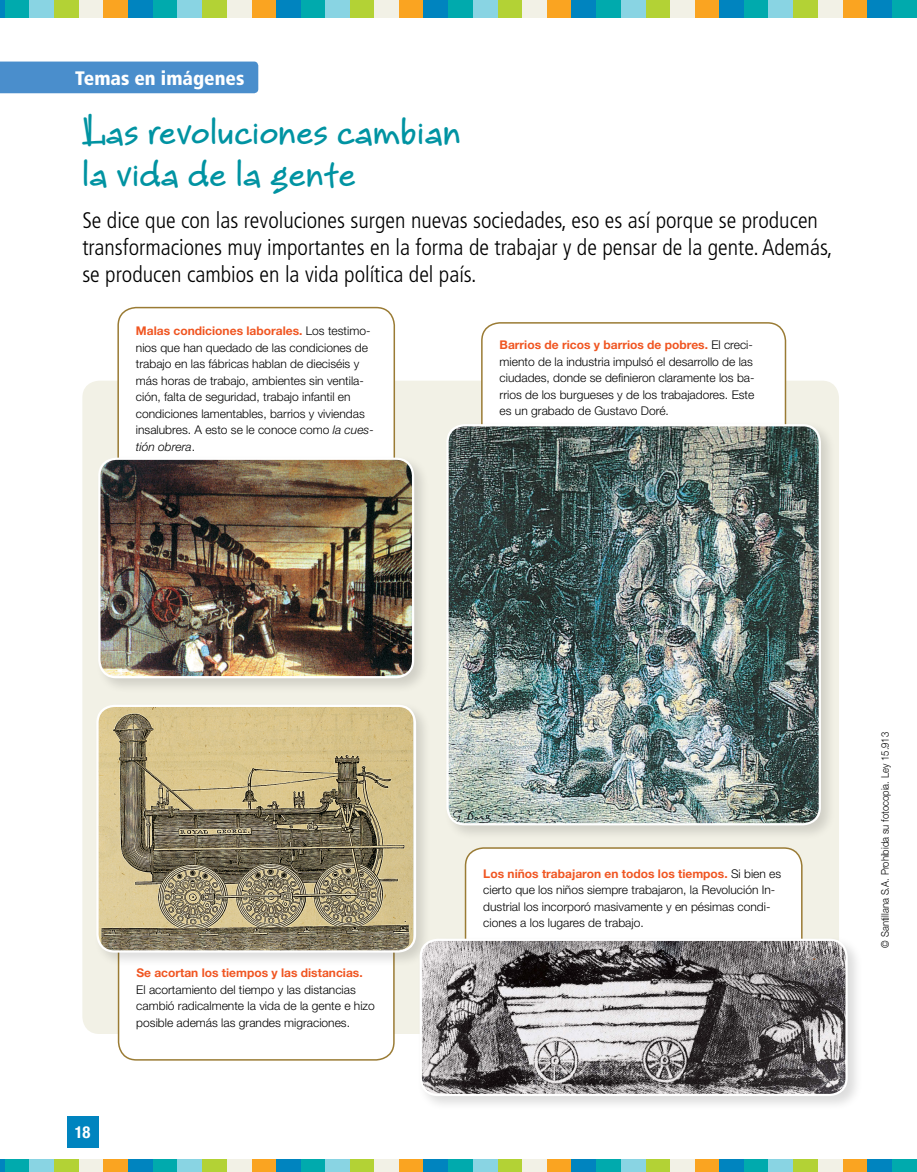
<style>
.page{position:relative;width:917px;height:1172px;background:#fff}
.page>*{position:absolute;margin:0;border:0;box-sizing:border-box;transform-origin:0 0}
._08__TITULO_INFOGRAF{font:700 39px/42px "Bruno JB Std";color:#0093a2}
._09__COPETE_INFOGRAF{font:300 condensed 22.5px/27px "Frutiger LT Std";color:#000}
.t1{font:900 condensed 19.5px "Frutiger LT Std";color:#fff}
.t2{font:700 condensed 16.5px "Helvetica Neue LT Std";color:#fff}
._06__EPIGRAFES{font:300 12px/16.5px "Helvetica Neue LT Std";color:#000}
.t3{font:300 10.5px "Helvetica Neue LT Std";color:#000;scale:.9 1}
.s1{font-weight:700;color:#f05622}
.s2{font-style:italic}
</style>
<div class="page">
<div style="left:0;top:62px;width:258px;height:31px;background:#4a8ecc"></div>
<div style="left:67px;top:1116px;width:31px;height:31px;background:#0084bf"></div>
<div style="left:54px;top:0;width:25px;height:18px;background:#b3d235"></div>
<div style="left:79px;top:0;width:24px;height:18px;background:#f2f1e6"></div>
<div style="left:5px;top:0;width:24px;height:18px;background:#00aaad"></div>
<div style="left:30px;top:0;width:24px;height:18px;background:#89d4e3"></div>
<div style="left:0;top:0;width:5px;height:18px;background:#0084bf"></div>
<div style="left:350px;top:0;width:24px;height:18px;background:#b3d235"></div>
<div style="left:374px;top:0;width:25px;height:18px;background:#f2f1e6"></div>
<div style="left:300px;top:0;width:25px;height:18px;background:#00aaad"></div>
<div style="left:251px;top:0;width:25px;height:18px;background:#faa421"></div>
<div style="left:325px;top:0;width:25px;height:18px;background:#89d4e3"></div>
<div style="left:276px;top:0;width:24px;height:18px;background:#0084bf"></div>
<div style="left:645px;top:0;width:25px;height:18px;background:#b3d235"></div>
<div style="left:670px;top:0;width:24px;height:18px;background:#f2f1e6"></div>
<div style="left:596px;top:0;width:24px;height:18px;background:#00aaad"></div>
<div style="left:546px;top:0;width:25px;height:18px;background:#faa421"></div>
<div style="left:620px;top:0;width:25px;height:18px;background:#89d4e3"></div>
<div style="left:571px;top:0;width:25px;height:18px;background:#0084bf"></div>
<div style="left:891px;top:0;width:25px;height:18px;background:#00aaad"></div>
<div style="left:842px;top:0;width:24px;height:18px;background:#faa421"></div>
<div style="left:866px;top:0;width:25px;height:18px;background:#0084bf"></div>
<div style="left:202px;top:0;width:24px;height:18px;background:#b3d235"></div>
<div style="left:227px;top:0;width:24px;height:18px;background:#f2f1e6"></div>
<div style="left:153px;top:0;width:24px;height:18px;background:#00aaad"></div>
<div style="left:103px;top:0;width:25px;height:18px;background:#faa421"></div>
<div style="left:177px;top:0;width:25px;height:18px;background:#89d4e3"></div>
<div style="left:128px;top:0;width:25px;height:18px;background:#0084bf"></div>
<div style="left:497px;top:0;width:25px;height:18px;background:#b3d235"></div>
<div style="left:522px;top:0;width:25px;height:18px;background:#f2f1e6"></div>
<div style="left:448px;top:0;width:25px;height:18px;background:#00aaad"></div>
<div style="left:399px;top:0;width:24px;height:18px;background:#faa421"></div>
<div style="left:473px;top:0;width:24px;height:18px;background:#89d4e3"></div>
<div style="left:423px;top:0;width:25px;height:18px;background:#0084bf"></div>
<div style="left:793px;top:0;width:24px;height:18px;background:#b3d235"></div>
<div style="left:817px;top:0;width:25px;height:18px;background:#f2f1e6"></div>
<div style="left:743px;top:0;width:25px;height:18px;background:#00aaad"></div>
<div style="left:694px;top:0;width:25px;height:18px;background:#faa421"></div>
<div style="left:768px;top:0;width:25px;height:18px;background:#89d4e3"></div>
<div style="left:719px;top:0;width:24px;height:18px;background:#0084bf"></div>
<div style="left:54px;top:1158px;width:25px;height:14px;background:#b3d235"></div>
<div style="left:79px;top:1158px;width:24px;height:14px;background:#f2f1e6"></div>
<div style="left:5px;top:1158px;width:24px;height:14px;background:#00aaad"></div>
<div style="left:30px;top:1158px;width:24px;height:14px;background:#89d4e3"></div>
<div style="left:0;top:1158px;width:5px;height:14px;background:#0084bf"></div>
<div style="left:350px;top:1158px;width:24px;height:14px;background:#b3d235"></div>
<div style="left:374px;top:1158px;width:25px;height:14px;background:#f2f1e6"></div>
<div style="left:300px;top:1158px;width:25px;height:14px;background:#00aaad"></div>
<div style="left:251px;top:1158px;width:25px;height:14px;background:#faa421"></div>
<div style="left:325px;top:1158px;width:25px;height:14px;background:#89d4e3"></div>
<div style="left:276px;top:1158px;width:24px;height:14px;background:#0084bf"></div>
<div style="left:645px;top:1158px;width:25px;height:14px;background:#b3d235"></div>
<div style="left:670px;top:1158px;width:24px;height:14px;background:#f2f1e6"></div>
<div style="left:596px;top:1158px;width:24px;height:14px;background:#00aaad"></div>
<div style="left:546px;top:1158px;width:25px;height:14px;background:#faa421"></div>
<div style="left:620px;top:1158px;width:25px;height:14px;background:#89d4e3"></div>
<div style="left:571px;top:1158px;width:25px;height:14px;background:#0084bf"></div>
<div style="left:891px;top:1158px;width:25px;height:14px;background:#00aaad"></div>
<div style="left:842px;top:1158px;width:24px;height:14px;background:#faa421"></div>
<div style="left:866px;top:1158px;width:25px;height:14px;background:#0084bf"></div>
<div style="left:202px;top:1158px;width:24px;height:14px;background:#b3d235"></div>
<div style="left:227px;top:1158px;width:24px;height:14px;background:#f2f1e6"></div>
<div style="left:153px;top:1158px;width:24px;height:14px;background:#00aaad"></div>
<div style="left:103px;top:1158px;width:25px;height:14px;background:#faa421"></div>
<div style="left:177px;top:1158px;width:25px;height:14px;background:#89d4e3"></div>
<div style="left:128px;top:1158px;width:25px;height:14px;background:#0084bf"></div>
<div style="left:497px;top:1158px;width:25px;height:14px;background:#b3d235"></div>
<div style="left:522px;top:1158px;width:25px;height:14px;background:#f2f1e6"></div>
<div style="left:448px;top:1158px;width:25px;height:14px;background:#00aaad"></div>
<div style="left:399px;top:1158px;width:24px;height:14px;background:#faa421"></div>
<div style="left:473px;top:1158px;width:24px;height:14px;background:#89d4e3"></div>
<div style="left:423px;top:1158px;width:25px;height:14px;background:#0084bf"></div>
<div style="left:793px;top:1158px;width:24px;height:14px;background:#b3d235"></div>
<div style="left:817px;top:1158px;width:25px;height:14px;background:#f2f1e6"></div>
<div style="left:743px;top:1158px;width:25px;height:14px;background:#00aaad"></div>
<div style="left:694px;top:1158px;width:25px;height:14px;background:#faa421"></div>
<div style="left:768px;top:1158px;width:25px;height:14px;background:#89d4e3"></div>
<div style="left:719px;top:1158px;width:24px;height:14px;background:#0084bf"></div>
<div style="left:82px;top:381px;width:756px;height:653px;background:#f2f1e6;border-radius:17px"></div>
<div style="left:118px;top:308px;width:276px;height:178px;background:#fff;border-radius:18px"></div>
<div style="left:117px;top:307px;width:278px;height:180px;border:2px solid #9a7b34;border-radius:18px"></div>
<div style="left:118px;top:935px;width:276px;height:125px;background:#fff;border-radius:18px"></div>
<div style="left:118px;top:934px;width:276px;height:126px;border:2px solid #9a7b34;border-radius:18px"></div>
<div style="left:95px;top:454px;width:334px;height:240px;background:#000;opacity:.14"></div>
<img style="left:99px;top:459px;width:314px;height:218px">
<div style="left:98px;top:457px;width:316px;height:221px;border:2px solid #fff;border-radius:17px"></div>
<div style="left:93px;top:701px;width:338px;height:267px;background:#000;opacity:.14"></div>
<img style="left:97px;top:706px;width:316px;height:245px">
<div style="left:96px;top:705px;width:320px;height:247px;border:2px solid #fff;border-radius:17px"></div>
<div style="left:465px;top:848px;width:336px;height:133px;background:#fff;border-radius:18px"></div>
<div style="left:464px;top:847px;width:338px;height:135px;border:2px solid #9a7b34;border-radius:18px"></div>
<div style="left:416px;top:935px;width:446px;height:176px;background:#000;opacity:.14"></div>
<img style="left:420px;top:940px;width:426px;height:155px">
<div style="left:419px;top:938px;width:428px;height:158px;border:2px solid #fff;border-radius:17px"></div>
<div style="left:481px;top:323px;width:304px;height:127px;background:#fff;border-radius:18px"></div>
<div style="left:481px;top:322px;width:305px;height:128px;border:2px solid #9a7b34;border-radius:18px"></div>
<div style="left:443px;top:421px;width:393px;height:419px;background:#000;opacity:.14"></div>
<img style="left:447px;top:425px;width:372px;height:399px">
<div style="left:446px;top:424px;width:374px;height:401px;border:2px solid #fff;border-radius:17px"></div>
<svg style="left:916px;top:0;width:1px;height:18px"></svg>
<svg style="left:915px;top:1158px;width:2px;height:14px"></svg>
<h3 class="t1" style="left:75px;top:67px;width:171px">Temas en imágenes</h3>
<p class="_08__TITULO_INFOGRAF" style="left:82px;top:109px;width:380px">Las revoluciones cambian la vida de la gente</p>
<p class="_09__COPETE_INFOGRAF" style="left:82px;top:207px;width:751px">Se dice que con las revoluciones surgen nuevas sociedades, eso es así porque se producen transformaciones muy importantes en la forma de trabajar y de pensar de la gente. Además, se producen cambios en la vida política del país.</p>
<p class="_06__EPIGRAFES" style="left:136px;top:322px;width:239px"><span class="s1">Malas condiciones laborales.</span> Los testimo&shy;nios que han quedado de las condiciones de trabajo en las fábricas hablan de dieciséis y más horas de trabajo, ambientes sin ventila&shy;ción, falta de seguridad, trabajo infantil en condiciones lamentables, barrios y viviendas insalubres. A esto se le conoce como <span class="s2">la cues&shy;tión obrera</span>.</p>
<p class="_06__EPIGRAFES" style="left:499px;top:336px;width:256px"><span class="s1">Barrios de ricos y barrios de pobres.</span> El creci&shy;miento de la industria impulsó el desarrollo de las ciudades, donde se definieron claramente los ba&shy;rrios de los burgueses y de los trabajadores. Este es un grabado de Gustavo Doré.</p>
<p class="t2" style="left:75px;top:1122px;width:17px">18</p>
<p class="_06__EPIGRAFES" style="left:136px;top:964px;width:240px"><span class="s1">Se acortan los tiempos y las distancias.<br></span>El acortamiento del tiempo y las distancias cambió radicalmente la vida de la gente e hizo posible además las grandes migraciones.</p>
<p class="_06__EPIGRAFES" style="left:483px;top:865px;width:299px"><span class="s1">Los niños trabajaron en todos los tiempos.</span> Si bien es cierto que los niños siempre trabajaron, la Revolución In&shy;dustrial los incorporó masivamente y en pésimas condi&shy;ciones a los lugares de trabajo.</p>
<p class="t3" style="left:878px;top:947px;width:241px;rotate:-90deg">© Santillana S.A. Prohibida su fotocopia. Ley 15.913</p>
</div>
